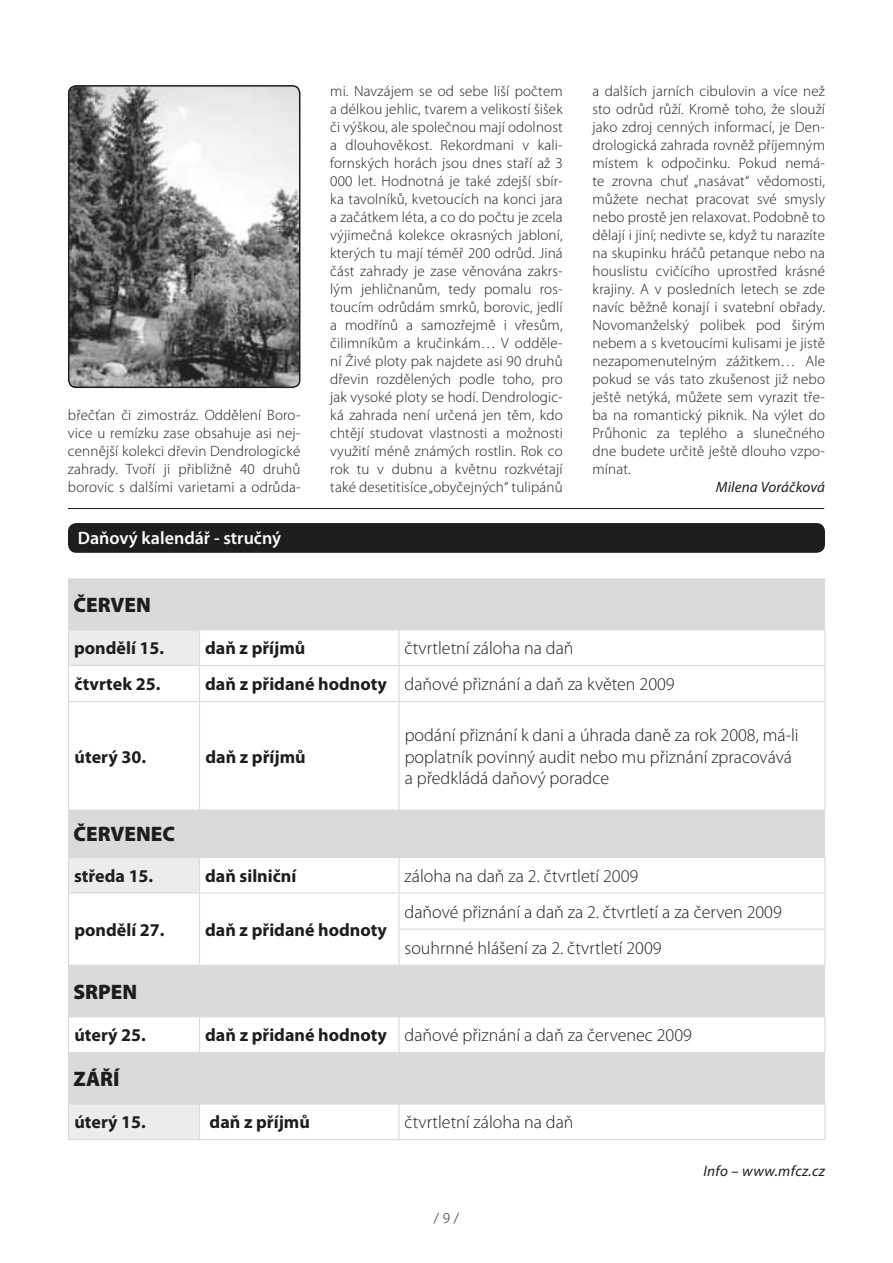
<style>
.page{position:relative;width:893px;height:1263px;background:#fff}
.page>*{position:absolute;margin:0;border:0;box-sizing:border-box;transform-origin:0 0}
.t1{font:900 21px "Myriad Pro";color:#1d1d1b}
.t2{font:300 18px/21.6px "Myriad Pro";color:#1d1d1b}
.t3{font:700 18px "Myriad Pro";color:#1d1d1b}
.t4{font:600 18px "Myriad Pro";color:#fff}
.t5{font:300 15px/18px "Myriad Pro";letter-spacing:.01em;color:#1d1d1b;text-align:justify}
.t6{font:italic 15px "Myriad Pro";letter-spacing:.01em;color:#1d1d1b}
.s1{font-weight:700}
</style>
<div class="page">
<div style="left:68px;top:523px;width:757px;height:30px;background:#1d1d1b;border-radius:9px"></div>
<hr style="left:68px;top:508px;width:756px;height:1px;background:#1d1d1b">
<img style="left:69px;top:86px;width:231px;height:301px;border-radius:7px">
<div style="left:68px;top:85px;width:232px;height:303px;border:2px solid #1d1d1b;border-radius:7px"></div>
<svg style="left:69px;top:578px;width:756px;height:524px"></svg>
<svg style="left:69px;top:630px;width:130px;height:509px"></svg>
<hr style="left:68px;top:578px;width:1px;height:51px;background:#dadada">
<hr style="left:68px;top:629px;width:1px;height:36px;background:#dadada">
<hr style="left:199px;top:630px;width:1px;height:35px;background:#dadada">
<hr style="left:398px;top:630px;width:2px;height:35px;background:#dadada">
<hr style="left:824px;top:630px;width:1px;height:35px;background:#dadada">
<hr style="left:68px;top:665px;width:131px;height:1px;background:#dadada">
<hr style="left:68px;top:666px;width:1px;height:35px;background:#dadada">
<hr style="left:199px;top:665px;width:200px;height:1px;background:#dadada">
<hr style="left:199px;top:666px;width:1px;height:35px;background:#dadada">
<hr style="left:399px;top:665px;width:426px;height:1px;background:#dadada">
<hr style="left:398px;top:666px;width:2px;height:35px;background:#dadada">
<hr style="left:824px;top:666px;width:1px;height:35px;background:#dadada">
<hr style="left:68px;top:701px;width:131px;height:1px;background:#dadada">
<hr style="left:68px;top:702px;width:1px;height:108px;background:#dadada">
<hr style="left:199px;top:701px;width:200px;height:1px;background:#dadada">
<hr style="left:199px;top:702px;width:1px;height:108px;background:#dadada">
<hr style="left:399px;top:701px;width:426px;height:1px;background:#dadada">
<hr style="left:398px;top:702px;width:2px;height:108px;background:#dadada">
<hr style="left:824px;top:702px;width:1px;height:108px;background:#dadada">
<hr style="left:68px;top:810px;width:131px;height:1px;background:#dadada">
<hr style="left:68px;top:811px;width:1px;height:46px;background:#dadada">
<hr style="left:199px;top:810px;width:200px;height:1px;background:#dadada">
<hr style="left:399px;top:810px;width:426px;height:1px;background:#dadada">
<hr style="left:68px;top:857px;width:1px;height:35px;background:#dadada">
<hr style="left:199px;top:858px;width:1px;height:34px;background:#dadada">
<hr style="left:398px;top:858px;width:2px;height:34px;background:#dadada">
<hr style="left:824px;top:858px;width:1px;height:34px;background:#dadada">
<hr style="left:69px;top:628px;width:330px;height:2px;background:#dadada">
<hr style="left:399px;top:628px;width:426px;height:2px;background:#dadada">
<hr style="left:69px;top:856px;width:330px;height:2px;background:#dadada">
<hr style="left:399px;top:856px;width:426px;height:2px;background:#dadada">
<hr style="left:68px;top:892px;width:131px;height:2px;background:#dadada">
<hr style="left:68px;top:894px;width:1px;height:35px;background:#dadada">
<hr style="left:199px;top:892px;width:200px;height:2px;background:#dadada">
<hr style="left:199px;top:894px;width:1px;height:35px;background:#dadada">
<hr style="left:68px;top:929px;width:1px;height:36px;background:#dadada">
<hr style="left:199px;top:929px;width:1px;height:36px;background:#dadada">
<hr style="left:399px;top:892px;width:426px;height:2px;background:#dadada">
<hr style="left:398px;top:894px;width:2px;height:35px;background:#dadada">
<hr style="left:824px;top:894px;width:1px;height:35px;background:#dadada">
<hr style="left:398px;top:929px;width:427px;height:1px;background:#dadada">
<hr style="left:398px;top:930px;width:2px;height:35px;background:#dadada">
<hr style="left:824px;top:930px;width:1px;height:35px;background:#dadada">
<hr style="left:68px;top:965px;width:131px;height:1px;background:#dadada">
<hr style="left:68px;top:966px;width:1px;height:50px;background:#dadada">
<hr style="left:199px;top:965px;width:200px;height:1px;background:#dadada">
<hr style="left:399px;top:965px;width:426px;height:1px;background:#dadada">
<hr style="left:68px;top:1016px;width:1px;height:36px;background:#dadada">
<hr style="left:199px;top:1017px;width:1px;height:35px;background:#dadada">
<hr style="left:398px;top:1017px;width:2px;height:35px;background:#dadada">
<hr style="left:824px;top:1017px;width:1px;height:35px;background:#dadada">
<hr style="left:68px;top:1052px;width:131px;height:1px;background:#dadada">
<hr style="left:68px;top:1053px;width:1px;height:50px;background:#dadada">
<hr style="left:199px;top:1052px;width:200px;height:1px;background:#dadada">
<hr style="left:399px;top:1052px;width:426px;height:1px;background:#dadada">
<hr style="left:69px;top:1015px;width:330px;height:2px;background:#dadada">
<hr style="left:399px;top:1015px;width:426px;height:2px;background:#dadada">
<hr style="left:69px;top:1102px;width:330px;height:3px;background:#dadada">
<hr style="left:68px;top:1103px;width:1px;height:36px;background:#dadada">
<hr style="left:199px;top:1105px;width:1px;height:34px;background:#dadada">
<hr style="left:399px;top:1102px;width:426px;height:3px;background:#dadada">
<hr style="left:398px;top:1105px;width:2px;height:34px;background:#dadada">
<hr style="left:824px;top:1105px;width:1px;height:34px;background:#dadada">
<hr style="left:68px;top:1139px;width:331px;height:1px;background:#dadada">
<hr style="left:399px;top:1139px;width:426px;height:1px;background:#dadada">
<p class="t5" style="left:68px;top:407px;width:234px">břečťan či zimostráz. Oddělení Boro&shy;vice u remízku zase obsahuje asi nej&shy;cennější kolekci dřevin Dendrologické zahrady. Tvoří ji přibližně 40 druhů borovic s dalšími varietami a odrůda-</p>
<p class="t4" style="left:78px;top:531px;width:205px">Daňový kalendář - stručný</p>
<p class="t5" style="left:330px;top:83px;width:234px">mi. Navzájem se od sebe liší počtem a délkou jehlic, tvarem a velikostí šišek či výškou, ale společnou mají odolnost a dlouhověkost. Rekordmani v kali&shy;fornských horách jsou dnes staří až 3<br>000 let. Hodnotná je také zdejší sbír&shy;ka tavolníků, kvetoucích na konci jara a začátkem léta, a co do počtu je zcela výjimečná kolekce okrasných jabloní, kterých tu mají téměř 200 odrůd. Jiná část zahrady je zase věnována zakrs&shy;lým jehličnanům, tedy pomalu ros&shy;toucím odrůdám smrků, borovic, jedlí a modřínů a samozřejmě i vřesům, čilimníkům a kručinkám… V odděle&shy;ní Živé ploty pak najdete asi 90 druhů dřevin rozdělených podle toho, pro jak vysoké ploty se hodí. Dendrologic&shy;ká zahrada není určená jen těm, kdo chtějí studovat vlastnosti a možnosti využití méně známých rostlin. Rok co rok tu v dubnu a květnu rozkvétají také desetitisíce „obyčejných“ tulipánů</p>
<p class="t5" style="left:592px;top:83px;width:234px">a dalších jarních cibulovin a více než sto odrůd růží. Kromě toho, že slouží jako zdroj cenných informací, je Den&shy;drologická zahrada rovněž příjemným místem k odpočinku. Pokud nemá&shy;te zrovna chuť „nasávat“ vědomosti, můžete nechat pracovat své smysly nebo prostě jen relaxovat. Podobně to dělají i jiní; nedivte se, když tu narazíte na skupinku hráčů petanque nebo na houslistu cvičícího uprostřed krásné krajiny. A v posledních letech se zde navíc běžně konají i svatební obřady.<br>Novomanželský polibek pod širým nebem a s kvetoucími kulisami je jistě nezapomenutelným zážitkem… Ale pokud se vás tato zkušenost již nebo ještě netýká, můžete sem vyrazit tře&shy;ba na romantický piknik. Na výlet do Průhonic za teplého a slunečného dne budete určitě ještě dlouho vzpo&shy;mínat.</p>
<p class="t6" style="left:716px;top:478px;width:111px">Milena Voráčková</p>
<h1 class="t1" style="left:74px;top:592px;width:79px">ČERVEN</h1>
<p class="t3" style="left:74px;top:637px;width:92px">pondělí 15.</p>
<p class="t3" style="left:205px;top:637px;width:102px">daň z příjmů</p>
<p class="t2" style="left:405px;top:639px;width:170px">čtvrtletní záloha na daň</p>
<p class="t3" style="left:74px;top:674px;width:88px">čtvrtek 25.</p>
<p class="t2" style="left:205px;top:675px;width:471px"><span class="s1">daň z přidané hodnoty</span> daňové přiznání a daň za květen 2009</p>
<p class="t3" style="left:75px;top:746px;width:73px">úterý 30.</p>
<p class="t3" style="left:205px;top:746px;width:102px">daň z příjmů</p>
<p class="t2" style="left:405px;top:725px;width:395px">podání přiznání k dani a úhrada daně za rok 2008, má-li poplatník povinný audit nebo mu přiznání zpracovává a předkládá daňový poradce</p>
<h1 class="t1" style="left:74px;top:822px;width:103px">ČERVENEC</h1>
<p class="t3" style="left:74px;top:865px;width:81px">středa 15.</p>
<p class="t3" style="left:205px;top:865px;width:93px">daň silniční</p>
<p class="t2" style="left:405px;top:866px;width:235px">záloha na daň za 2. čtvrtletí 2009</p>
<p class="t3" style="left:74px;top:919px;width:92px">pondělí 27.</p>
<p class="t3" style="left:205px;top:919px;width:183px">daň z přidané hodnoty</p>
<p class="t2" style="left:405px;top:895px;width:379px;line-height:36.2px">daňové přiznání a daň za 2. čtvrtletí a za červen 2009 souhrnné hlášení za 2. čtvrtletí 2009</p>
<h1 class="t1" style="left:74px;top:979px;width:65px">SRPEN</h1>
<p class="t3" style="left:74px;top:1024px;width:73px">úterý 25.</p>
<p class="t2" style="left:205px;top:1026px;width:488px"><span class="s1">daň z přidané hodnoty</span> daňové přiznání a daň za červenec 2009</p>
<h1 class="t1" style="left:74px;top:1066px;width:48px">ZÁŘÍ</h1>
<p class="t3" style="left:74px;top:1112px;width:73px">úterý 15.</p>
<p class="t3" style="left:210px;top:1112px;width:102px">daň z příjmů</p>
<p class="t2" style="left:405px;top:1113px;width:170px">čtvrtletní záloha na daň</p>
<p class="t6" style="left:703px;top:1162px;width:123px">Info – www.mfcz.cz</p>
<p class="t5" style="left:434px;top:1210px;width:27px">/ 9 /</p>
</div>
